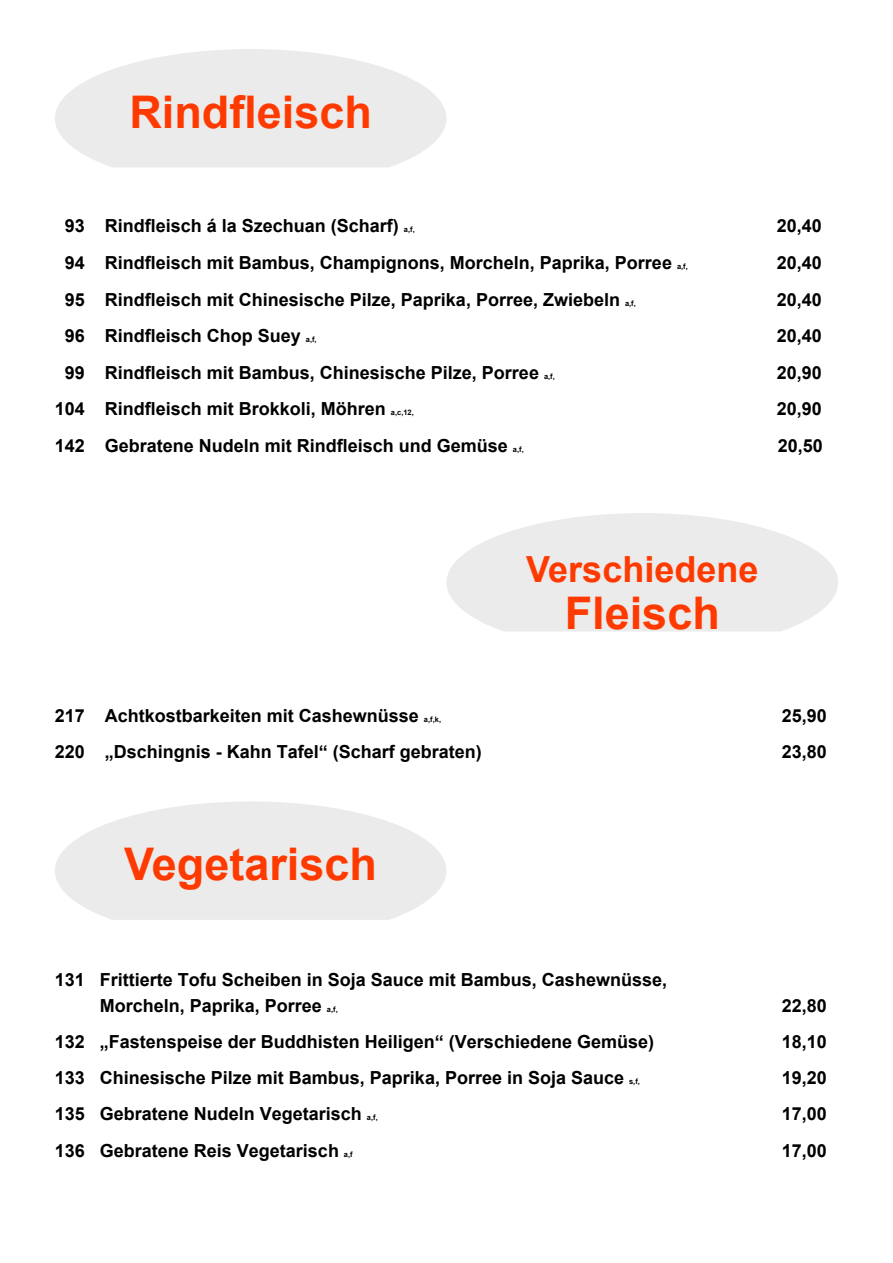
<style>
.page{position:relative;width:893px;height:1263px;background:#fff}
.page>*{position:absolute;margin:0;border:0;box-sizing:border-box;transform-origin:0 0}
.t1{font:700 45px "Arial";color:#ff3a00}
.t2{font:700 36px "Arial";color:#ff3a00}
.t3{font:700 18px/25.5px "Arial";color:#000}
.t4{font:700 7.5px "Arial";color:#000}
</style>
<div class="page">
<svg style="left:55px;top:49px;width:391px;height:118px;fill:#ebebeb"></svg>
<svg style="left:447px;top:513px;width:391px;height:118px;fill:#ebebeb"></svg>
<svg style="left:55px;top:801px;width:391px;height:119px;fill:#ebebeb"></svg>
<h1 class="t1" style="left:129px;top:95px;width:244px">Rindfleisch</h1>
<p class="t3" style="left:65px;top:215px;width:336px">93 Rindfleisch á la Szechuan (Scharf)</p>
<p class="t4" style="left:404px;top:227px;width:12px">a,f,</p>
<p class="t3" style="left:777px;top:215px;width:47px">20,40</p>
<p class="t3" style="left:65px;top:252px;width:609px">94 Rindfleisch mit Bambus, Champignons, Morcheln, Paprika, Porree</p>
<p class="t4" style="left:677px;top:263px;width:12px">a,f,</p>
<p class="t3" style="left:777px;top:252px;width:47px">20,40</p>
<p class="t3" style="left:65px;top:288px;width:557px">95 Rindfleisch mit Chinesische Pilze, Paprika, Porree, Zwiebeln</p>
<p class="t4" style="left:625px;top:300px;width:12px">a,f,</p>
<p class="t3" style="left:777px;top:288px;width:47px">20,40</p>
<p class="t3" style="left:65px;top:325px;width:238px">96 Rindfleisch Chop Suey</p>
<p class="t4" style="left:306px;top:337px;width:12px">a,f,</p>
<p class="t3" style="left:777px;top:325px;width:47px">20,40</p>
<p class="t3" style="left:65px;top:361px;width:476px">99 Rindfleisch mit Bambus, Chinesische Pilze, Porree</p>
<p class="t4" style="left:544px;top:373px;width:12px">a,f,</p>
<p class="t3" style="left:777px;top:361px;width:47px">20,90</p>
<p class="t3" style="left:55px;top:398px;width:333px">104 Rindfleisch mit Brokkoli, Möhren</p>
<p class="t4" style="left:391px;top:410px;width:24px">a,c,12,</p>
<p class="t3" style="left:777px;top:398px;width:47px">20,90</p>
<p class="t3" style="left:55px;top:434px;width:455px">142 Gebratene Nudeln mit Rindfleisch und Gemüse</p>
<p class="t4" style="left:513px;top:446px;width:12px">a,f,</p>
<p class="t3" style="left:778px;top:434px;width:47px">20,50</p>
<h2 class="t2" style="left:526px;top:556px;width:234px">Verschiedene</h2>
<h1 class="t1" style="left:565px;top:596px;width:157px">Fleisch</h1>
<p class="t3" style="left:55px;top:704px;width:366px">217 Achtkostbarkeiten mit Cashewnüsse</p>
<p class="t4" style="left:424px;top:716px;width:19px">a,f,k,</p>
<p class="t3" style="left:782px;top:704px;width:47px">25,90</p>
<p class="t3" style="left:55px;top:741px;width:429px">220 „Dschingnis - Kahn Tafel“ (Scharf gebraten)</p>
<p class="t3" style="left:782px;top:741px;width:47px">23,80</p>
<h1 class="t1" style="left:124px;top:847px;width:254px">Vegetarisch</h1>
<p class="t3" style="left:100px;top:969px;width:569px;text-indent:-45px">131 Frittierte Tofu Scheiben in Soja Sauce mit Bambus, Cashewnüsse,<br>Morcheln, Paprika, Porree</p>
<p class="t4" style="left:327px;top:1006px;width:12px">a,f,</p>
<p class="t3" style="left:782px;top:994px;width:47px">22,80</p>
<p class="t3" style="left:55px;top:1030px;width:601px">132 „Fastenspeise der Buddhisten Heiligen“ (Verschiedene Gemüse)</p>
<p class="t3" style="left:782px;top:1030px;width:47px">18,10</p>
<p class="t3" style="left:55px;top:1066px;width:571px">133 Chinesische Pilze mit Bambus, Paprika, Porree in Soja Sauce</p>
<p class="t4" style="left:629px;top:1078px;width:12px">s,f,</p>
<p class="t3" style="left:782px;top:1066px;width:47px">19,20</p>
<p class="t3" style="left:55px;top:1102px;width:309px">135 Gebratene Nudeln Vegetarisch</p>
<p class="t4" style="left:367px;top:1114px;width:12px">a,f,</p>
<p class="t3" style="left:782px;top:1102px;width:47px">17,00</p>
<p class="t3" style="left:55px;top:1139px;width:286px">136 Gebratene Reis Vegetarisch</p>
<p class="t4" style="left:344px;top:1151px;width:10px">a,f</p>
<p class="t3" style="left:782px;top:1139px;width:47px">17,00</p>
</div>
